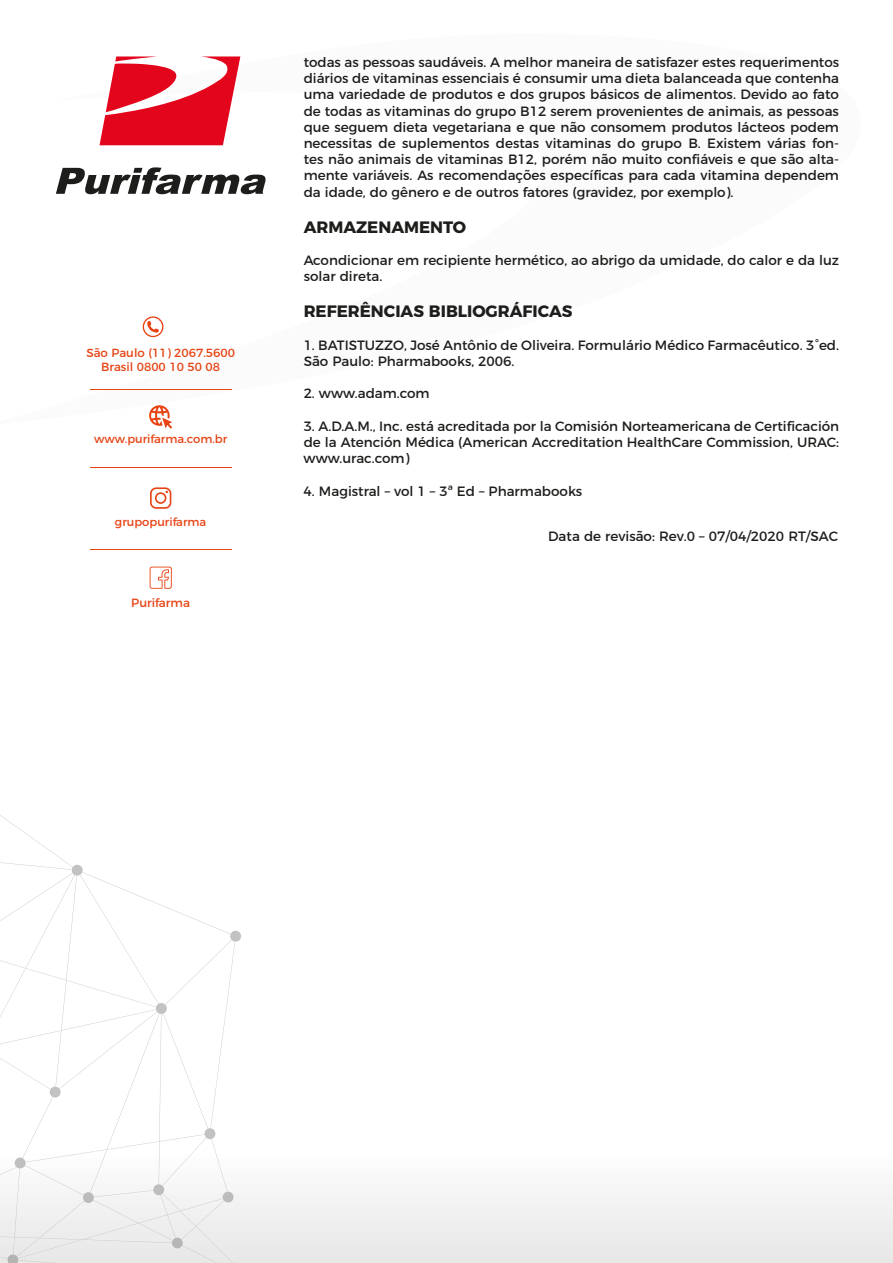
<style>
.page{position:relative;width:893px;height:1263px;background:#fff}
.page>*{position:absolute;margin:0;border:0;box-sizing:border-box;transform-origin:0 0}
.t1{font:700 16.5px "Montserrat";color:#1d1d1b}
.t2{font:13.5px/16.2px "Montserrat";color:#1d1d1b;text-align:justify}
.t3{font:12px "Montserrat";color:#e74313}
.t4{font:11.85px/14.4px "Montserrat";color:#e74313;text-align:center}
.t5{font:11.55px "Montserrat";color:#e74313}
</style>
<div class="page">
<div style="left:18px;top:1198px;width:144px;height:60px;background:#ececec"></div>
<div style="left:93px;top:1200px;width:69px;height:41px;background:#eee"></div>
<img style="left:25px;top:1168px;width:59px;height:27px">
<img style="left:90px;top:1168px;width:16px;height:24px">
<img style="left:215px;top:1168px;width:13px;height:24px">
<img style="left:162px;top:1168px;width:32px;height:18px">
<img style="left:160px;top:1195px;width:2px;height:43px">
<div style="left:162px;top:1193px;width:71px;height:70px;background:#ededed"></div>
<img style="left:159px;top:1168px;width:1px;height:16px">
<img style="left:13px;top:1175px;width:7px;height:79px">
<img style="left:0;top:1168px;width:26px;height:7px">
<svg style="left:83px;top:1192px;width:11px;height:11px"></svg>
<svg style="left:223px;top:1191px;width:11px;height:11px"></svg>
<svg style="left:0;top:1254px;width:18px;height:9px"></svg>
<svg style="left:0;top:815px;width:241px;height:353px"></svg>
<svg style="left:153px;top:1184px;width:11px;height:11px"></svg>
<svg style="left:172px;top:1237px;width:11px;height:11px"></svg>
<svg style="left:150px;top:487px;width:21px;height:22px"></svg>
<svg style="left:150px;top:567px;width:22px;height:22px"></svg>
<hr style="left:90px;top:389px;width:141px;height:1px;background:#e74313">
<hr style="left:90px;top:467px;width:141px;height:1px;background:#e74313">
<hr style="left:90px;top:549px;width:141px;height:1px;background:#e74313">
<svg style="left:100px;top:56px;width:140px;height:89px"></svg>
<svg style="left:56px;top:167px;width:210px;height:27px"></svg>
<svg style="left:143px;top:316px;width:20px;height:21px"></svg>
<svg style="left:149px;top:405px;width:23px;height:24px"></svg>
<p class="t4" style="left:86px;top:344px;width:150px">São Paulo (11) 2067.5600<br>Brasil 0800 10 50 08</p>
<p class="t5" style="left:94px;top:430px;width:135px">www.purifarma.com.br</p>
<p class="t5" style="left:115px;top:513px;width:93px">grupopurifarma</p>
<p class="t3" style="left:131px;top:593px;width:60px">Purifarma</p>
<p class="t2" style="left:304px;top:53px;width:537px">todas as pessoas saudáveis. A melhor maneira de satisfazer estes requerimentos diários de vitaminas essenciais é consumir uma dieta balanceada que contenha uma variedade de produtos e dos grupos básicos de alimentos. Devido ao fato de todas as vitaminas do grupo B12 serem provenientes de animais, as pessoas que seguem dieta vegetariana e que não consomem produtos lácteos podem necessitas de suplementos destas vitaminas do grupo B. Existem várias fon&shy;tes não animais de vitaminas B12, porém não muito confiáveis e que são alta&shy;mente variáveis. As recomendações específicas para cada vitamina dependem da idade, do gênero e de outros fatores (gravidez, por exemplo).</p>
<p class="t1" style="left:304px;top:213px;width:164px">ARMAZENAMENTO</p>
<p class="t2" style="left:304px;top:251px;width:537px">Acondicionar em recipiente hermético, ao abrigo da umidade, do calor e da luz solar direta.</p>
<p class="t1" style="left:304px;top:298px;width:270px">REFERÊNCIAS BIBLIOGRÁFICAS</p>
<p class="t2" style="left:304px;top:336px;width:537px">1. BATISTUZZO, José Antônio de Oliveira. Formulário Médico Farmacêutico. 3°ed.<br>São Paulo: Pharmabooks, 2006.</p>
<p class="t2" style="left:304px;top:384px;width:128px">2. www.adam.com</p>
<p class="t2" style="left:304px;top:417px;width:537px">3. A.D.A.M., Inc. está acreditada por la Comisión Norteamericana de Certificación de la Atención Médica (American Accreditation HealthCare Commission, URAC: www.urac.com)</p>
<p class="t2" style="left:304px;top:481px;width:280px">4. Magistral – vol 1 – 3ª Ed – Pharmabooks</p>
<p class="t2" style="left:548px;top:526px;width:291px">Data de revisão: Rev.0 – 07/04/2020 RT/SAC</p>
</div>
